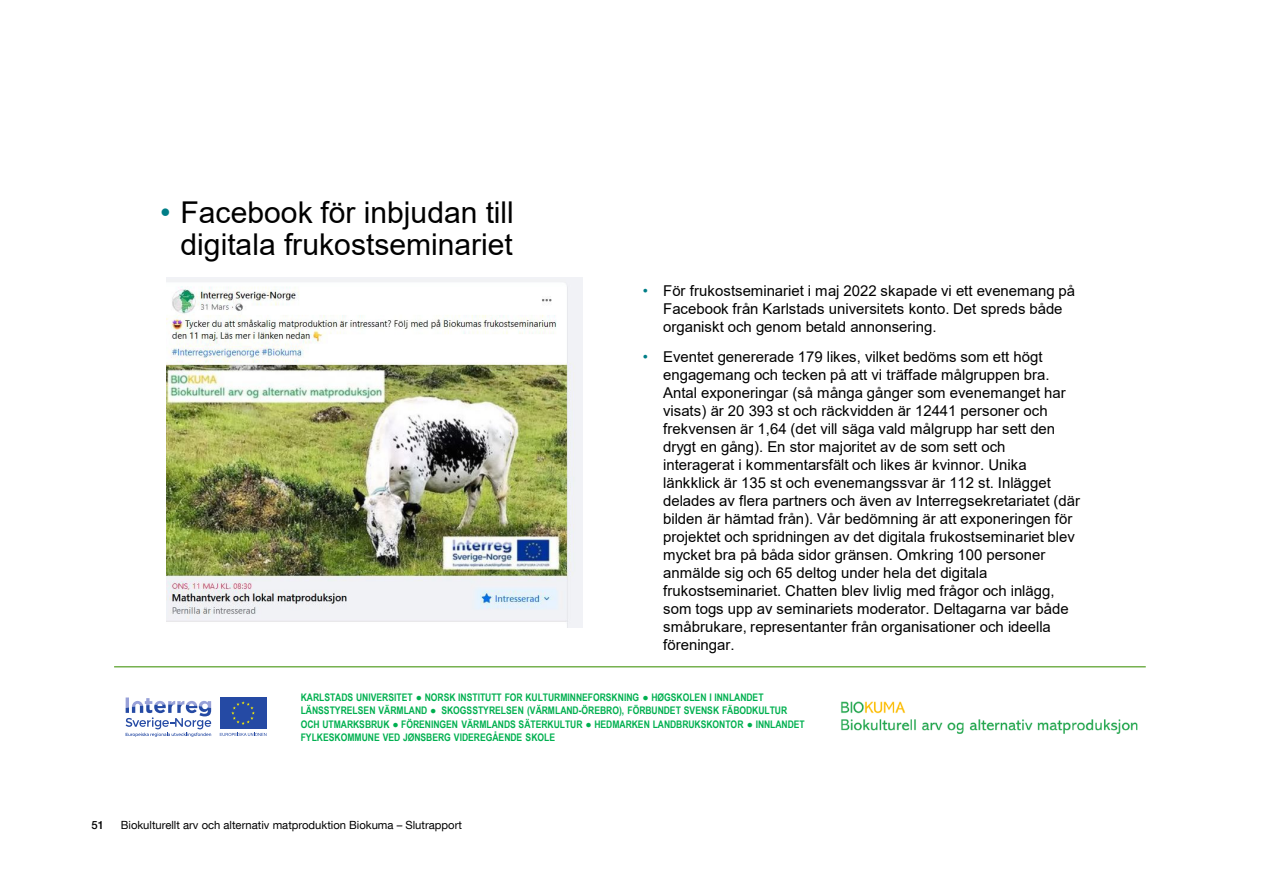
<style>
.page{position:relative;width:1263px;height:893px;background:#fff}
.page>*{position:absolute;margin:0;border:0;box-sizing:border-box;transform-origin:0 0}
.t1{font:30px/32.4px "Arial";color:#000;text-align:right}
.t2{font:15px/18px "Arial";color:#000}
.t3{font:11.25px "Helvetica Neue LT Com";color:#000}
.t4{font:500 11.25px "Helvetica Neue LT Com";color:#000}
.t5{font:700 10.5px/13.5px "Arial Narrow";letter-spacing:-.005em;color:#00b050}
.s1{color:#007e87}
.s2{font-family:"Arial"}
</style>
<div class="page">
<hr style="left:114px;top:666px;width:1032px;height:1px;background:#70ad47">
<div style="left:220px;top:697px;width:46px;height:32px;background:#254aa4"></div>
<svg style="left:231px;top:701px;width:24px;height:24px"></svg>
<svg style="left:220px;top:733px;width:46px;height:3px"></svg>
<svg style="left:126px;top:697px;width:85px;height:40px"></svg>
<img style="left:841px;top:701px;width:297px;height:33px">
<img style="left:167px;top:277px;width:415px;height:350px">
<h1 class="t1" style="left:160px;top:196px;width:355px"><span class="s1">•</span> Facebook för inbjudan till digitala frukostseminariet</h1>
<p class="t2" style="left:663px;top:282px;width:413px;text-indent:-20px"><span class="s1">•</span> För frukostseminariet i maj 2022 skapade vi ett evenemang på<br>Facebook från Karlstads universitets konto. Det spreds både organiskt och genom betald annonsering.</p>
<p class="t2" style="left:663px;top:348px;width:418px;text-indent:-20px"><span class="s1">•</span> Eventet genererade 179 likes, vilket bedöms som ett högt engagemang och tecken på att vi träffade målgruppen bra.<br>Antal exponeringar (så många gånger som evenemanget har visats) är 20 393 st och räckvidden är 12441 personer och frekvensen är 1,64 (det vill säga vald målgrupp har sett den drygt en gång). En stor majoritet av de som sett och interagerat i kommentarsfält och likes är kvinnor. Unika länkklick är 135 st och evenemangssvar är 112 st. Inlägget delades av flera partners och även av Interregsekretariatet (där bilden är hämtad från). Vår bedömning är att exponeringen för projektet och spridningen av det digitala frukostseminariet blev mycket bra på båda sidor gränsen. Omkring 100 personer anmälde sig och 65 deltog under hela det digitala frukostseminariet. Chatten blev livlig med frågor och inlägg, som togs upp av seminariets moderator. Deltagarna var både småbrukare, representanter från organisationer och ideella föreningar.</p>
<p class="t5" style="left:301px;top:690px;width:505px">KARLSTADS UNIVERSITET <span class="s2">●</span> NORSK INSTITUTT FOR KULTURMINNEFORSKNING <span class="s2">●</span> HØGSKOLEN I INNLANDET LÄNSSTYRELSEN VÄRMLAND <span class="s2">●</span> SKOGSSTYRELSEN (VÄRMLAND-ÖREBRO), FÖRBUNDET SVENSK FÄBODKULTUR OCH UTMARKSBRUK <span class="s2">●</span> FÖRENINGEN VÄRMLANDS SÄTERKULTUR <span class="s2">●</span> HEDMARKEN LANDBRUKSKONTOR <span class="s2">●</span> INNLANDET FYLKESKOMMUNE VED JØNSBERG VIDEREGÅENDE SKOLE</p>
<p class="t4" style="left:91px;top:818px;width:14px">51</p>
<p class="t3" style="left:121px;top:818px;width:343px">Biokulturellt arv och alternativ matproduktion Biokuma – Slutrapport</p>
</div>
